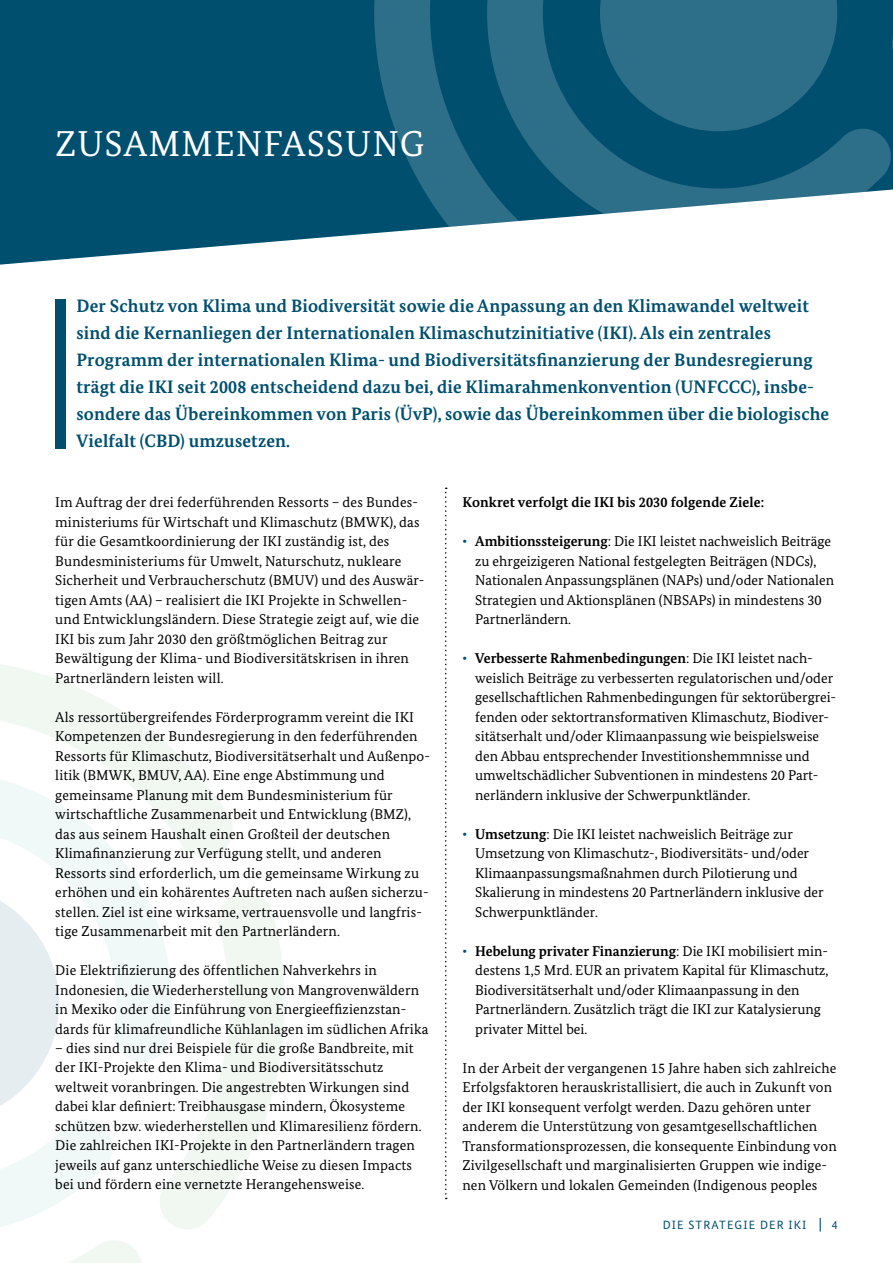
<style>
.page{position:relative;width:893px;height:1263px;background:#fff}
.page>*{position:absolute;margin:0;border:0;box-sizing:border-box;transform-origin:0 0}
.t1{font:36px "Bundes Serif";letter-spacing:.03em;color:#fff}
.t2{font:700 18px/27px "Bundes Serif";letter-spacing:.01em;color:#014f6f}
.t3{font:14.25px/19.5px "Bundes Serif";letter-spacing:.01em;color:#000}
.t4{font:700 14.25px "Bundes Serif";letter-spacing:.01em;color:#000}
.t5{font:500 14.25px "Bundes Serif";color:#014f6f}
.t6{font:12px "Bundes Sans";letter-spacing:.09em;color:#014f6f}
.s1{font-weight:700}
</style>
<div class="page">
<svg style="left:445px;top:488px;width:2px;height:711px"></svg>
<div style="left:0;top:0;width:374px;height:265px;background:#014f6f"></div>
<svg style="left:552px;top:0;width:341px;height:219px;background:#296b85"></svg>
<svg style="left:374px;top:0;width:178px;height:234px;background:#206480"></svg>
<div style="left:55px;top:299px;width:11px;height:149px;background:#014f6f"></div>
<svg style="left:0;top:858px;width:156px;height:369px"></svg>
<svg style="left:156px;top:892px;width:129px;height:337px"></svg>
<svg style="left:0;top:664px;width:233px;height:194px"></svg>
<svg style="left:68px;top:1240px;width:73px;height:23px"></svg>
<svg style="left:820px;top:1218px;width:1px;height:13px"></svg>
<h1 class="t1" style="left:56px;top:122px;width:370px">ZUSAMMENFASSUNG</h1>
<p class="t2" style="left:77px;top:292px;width:754px">Der Schutz von Klima und Biodiversität sowie die Anpassung an den Klimawandel weltweit sind die Kernanliegen der Internationalen Klimaschutzinitiative (IKI). Als ein zentrales Programm der internationalen Klima- und Biodiversitätsfinanzierung der Bundesregierung trägt die IKI seit 2008 entscheidend dazu bei, die Klimarahmenkonvention (UNFCCC), insbe&shy;sondere das Übereinkommen von Paris (ÜvP), sowie das Übereinkommen über die biologische Vielfalt (CBD) umzusetzen.</p>
<p class="t3" style="left:55px;top:492px;width:371px">Im Auftrag der drei federführenden Ressorts – des Bundes&shy;ministeriums für Wirtschaft und Klimaschutz (BMWK), das für die Gesamtkoordinierung der IKI zuständig ist, des Bundesministeriums für Umwelt, Naturschutz, nukleare Sicherheit und Verbraucherschutz (BMUV) und des Auswär&shy;tigen Amts (AA) – realisiert die IKI Projekte in Schwellen&shy;und Entwicklungsländern. Diese Strategie zeigt auf, wie die IKI bis zum Jahr 2030 den größtmöglichen Beitrag zur Bewältigung der Klima- und Biodiversitätskrisen in ihren Partnerländern leisten will.</p>
<p class="t3" style="left:55px;top:707px;width:376px">Als ressortübergreifendes Förderprogramm vereint die IKI Kompetenzen der Bundesregierung in den federführenden Ressorts für Klimaschutz, Biodiversitätserhalt und Außenpo&shy;litik (BMWK, BMUV, AA). Eine enge Abstimmung und gemeinsame Planung mit dem Bundesministerium für wirtschaftliche Zusammenarbeit und Entwicklung (BMZ), das aus seinem Haushalt einen Großteil der deutschen Klimafinanzierung zur Verfügung stellt, und anderen Ressorts sind erforderlich, um die gemeinsame Wirkung zu erhöhen und ein kohärentes Auftreten nach außen sicherzu&shy;stellen. Ziel ist eine wirksame, vertrauensvolle und langfris&shy;tige Zusammenarbeit mit den Partnerländern.</p>
<p class="t3" style="left:55px;top:960px;width:375px">Die Elektrifizierung des öffentlichen Nahverkehrs in Indonesien, die Wiederherstellung von Mangrovenwäldern in Mexiko oder die Einführung von Energieeffizienzstan&shy;dards für klimafreundliche Kühlanlagen im südlichen Afrika</p>
<p class="t3" style="left:55px;top:1038px;width:368px">– dies sind nur drei Beispiele für die große Bandbreite, mit der IKI-Projekte den Klima- und Biodiversitätsschutz weltweit voranbringen. Die angestrebten Wirkungen sind dabei klar definiert: Treibhausgase mindern, Ökosysteme schützen bzw. wiederherstellen und Klimaresilienz fördern.<br>Die zahlreichen IKI-Projekte in den Partnerländern tragen jeweils auf ganz unterschiedliche Weise zu diesen Impacts bei und fördern eine vernetzte Herangehensweise.</p>
<h2 class="t4" style="left:462px;top:493px;width:303px">Konkret verfolgt die IKI bis 2030 folgende Ziele:</h2>
<p class="t5" style="left:462px;top:532px;width:6px">•</p>
<p class="t3" style="left:475px;top:531px;width:360px"><span class="s1">Ambitionssteigerung</span>: Die IKI leistet nachweislich Beiträge zu ehrgeizigeren National festgelegten Beiträgen (NDCs), Nationalen Anpassungsplänen (NAPs) und/oder Nationalen Strategien und Aktionsplänen (NBSAPs) in mindestens 30<br>Partnerländern.</p>
<p class="t5" style="left:462px;top:649px;width:6px">•</p>
<p class="t3" style="left:475px;top:648px;width:362px"><span class="s1">Verbesserte Rahmenbedingungen</span>: Die IKI leistet nach&shy;weislich Beiträge zu verbesserten regulatorischen und/oder gesellschaftlichen Rahmenbedingungen für sektorübergrei&shy;fenden oder sektortransformativen Klimaschutz, Biodiver&shy;sitätserhalt und/oder Klimaanpassung wie beispielsweise den Abbau entsprechender Investitionshemmnisse und umweltschädlicher Subventionen in mindestens 20 Part&shy;nerländern inklusive der Schwerpunktländer.</p>
<p class="t5" style="left:462px;top:825px;width:6px">•</p>
<p class="t3" style="left:475px;top:824px;width:350px"><span class="s1">Umsetzung</span>: Die IKI leistet nachweislich Beiträge zur Umsetzung von Klimaschutz-, Biodiversitäts- und/oder Klimaanpassungsmaßnahmen durch Pilotierung und Skalierung in mindestens 20 Partnerländern inklusive der Schwerpunktländer.</p>
<p class="t5" style="left:462px;top:942px;width:6px">•</p>
<p class="t3" style="left:475px;top:941px;width:355px"><span class="s1">Hebelung privater Finanzierung</span>: Die IKI mobilisiert min&shy;destens 1,5 Mrd. EUR an privatem Kapital für Klimaschutz, Biodiversitätserhalt und/oder Klimaanpassung in den Partnerländern. Zusätzlich trägt die IKI zur Katalysierung privater Mittel bei.</p>
<p class="t3" style="left:462px;top:1058px;width:376px">In der Arbeit der vergangenen 15 Jahre haben sich zahlreiche Erfolgsfaktoren herauskristallisiert, die auch in Zukunft von der IKI konsequent verfolgt werden. Dazu gehören unter anderem die Unterstützung von gesamtgesellschaftlichen Transformationsprozessen, die konsequente Einbindung von Zivilgesellschaft und marginalisierten Gruppen wie indige&shy;nen Völkern und lokalen Gemeinden (Indigenous peoples</p>
<p class="t6" style="left:663px;top:1217px;width:145px">DIE STRATEGIE DER IKI</p>
<p class="t6" style="left:832px;top:1217px;width:7px">4</p>
</div>
